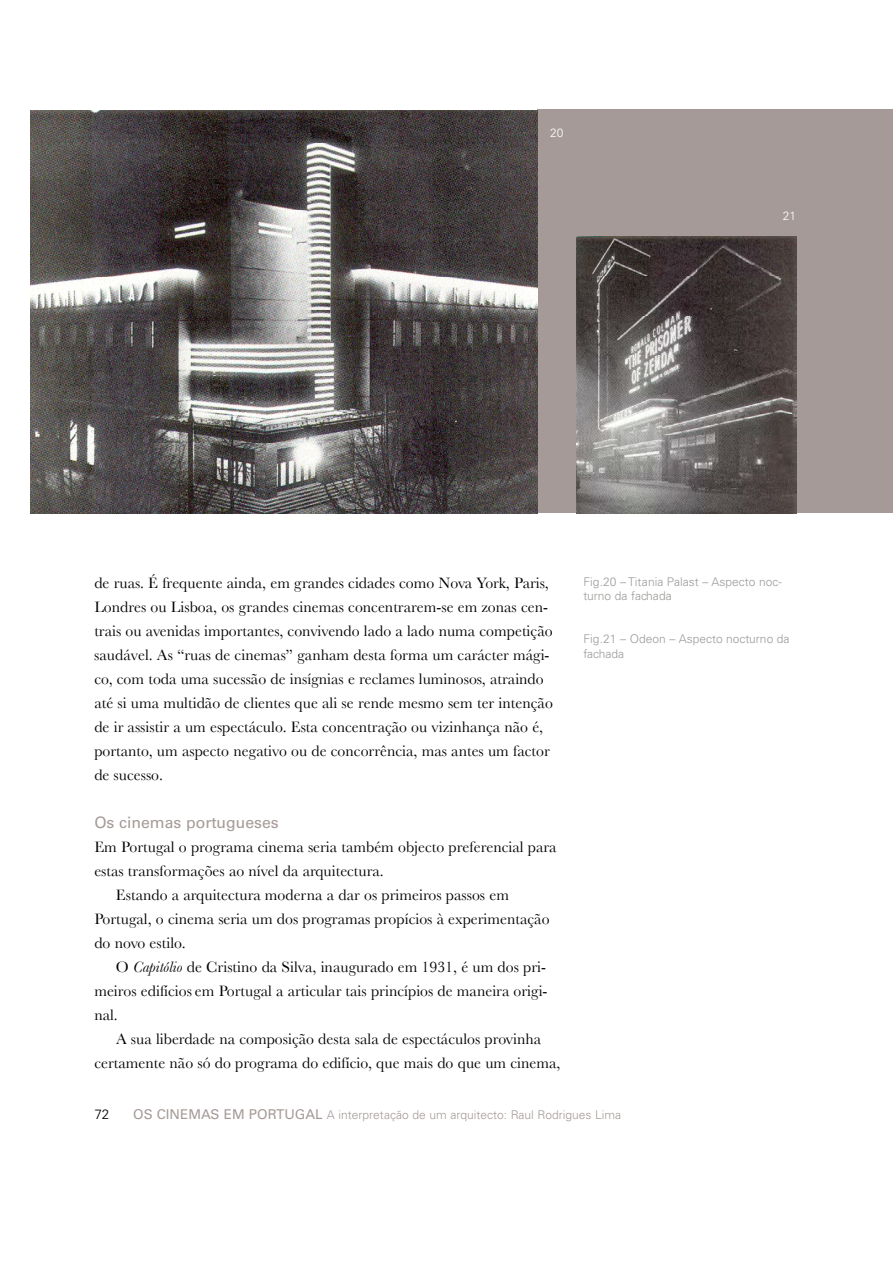
<style>
.page{position:relative;width:893px;height:1263px;background:#fff}
.page>*{position:absolute;margin:0;border:0;box-sizing:border-box;transform-origin:0 0}
.t1{font:15.75px/24px "Baskerville";color:#000}
.t2{font:15.75px "Univers";color:#a59a97}
.t3{font:300 13.5px "Univers";color:#000}
.t4{font:300 12px/14.4px "Univers";color:#9a9c98}
.t5{font:300 12px "Univers";color:#a59a97}
.t6{font:300 12px "Univers";color:#fff}
.s1{font-style:italic}
.s2{font-weight:400;font-size:13.5px}
</style>
<div class="page">
<div style="left:31px;top:109px;width:862px;height:404px;background:#a59a97"></div>
<img style="left:31px;top:111px;width:506px;height:402px">
<img style="left:576px;top:237px;width:220px;height:276px">
<p class="t6" style="left:550px;top:128px;width:15px">20</p>
<p class="t6" style="left:783px;top:211px;width:15px">21</p>
<p class="t1" style="left:94px;top:571px;width:460px">de ruas. É frequente ainda, em grandes cidades como Nova York, Paris, Londres ou Lisboa, os grandes cinemas concentrarem-se em zonas cen&shy;trais ou avenidas importantes, convivendo lado a lado numa competição saudável. As “ruas de cinemas” ganham desta forma um carácter mági&shy;co, com toda uma sucessão de insígnias e reclames luminosos, atraindo até si uma multidão de clientes que ali se rende mesmo sem ter intenção de ir assistir a um espectáculo. Esta concentração ou vizinhança não é, portanto, um aspecto negativo ou de concorrência, mas antes um factor de sucesso.</p>
<p class="t2" style="left:94px;top:816px;width:186px">Os cinemas portugueses</p>
<p class="t1" style="left:94px;top:835px;width:464px">Em Portugal o programa cinema seria também objecto preferencial para</p>
<p class="t1" style="left:94px;top:859px;width:291px">estas transformações ao nível da arquitectura.</p>
<p class="t1" style="left:116px;top:883px;width:394px">Estando a arquitectura moderna a dar os primeiros passos em</p>
<p class="t1" style="left:94px;top:907px;width:457px">Portugal, o cinema seria um dos programas propícios à experimentação</p>
<p class="t1" style="left:94px;top:931px;width:93px">do novo estilo.</p>
<p class="t1" style="left:116px;top:955px;width:432px">O <span class="s1">Capitólio</span> de Cristino da Silva, inaugurado em 1931, é um dos pri-</p>
<p class="t1" style="left:94px;top:979px;width:455px">meiros edifícios em Portugal a articular tais princípios de maneira origi-</p>
<p class="t1" style="left:94px;top:1003px;width:25px">nal.</p>
<p class="t1" style="left:116px;top:1027px;width:427px">A sua liberdade na composição desta sala de espectáculos provinha</p>
<p class="t1" style="left:94px;top:1051px;width:468px">certamente não só do programa do edifício, que mais do que um cinema,</p>
<p class="t3" style="left:94px;top:1109px;width:17px">72</p>
<p class="t5" style="left:133px;top:1110px;width:489px"><span class="s2">OS CINEMAS EM PORTUGAL</span> A interpretação de um arquitecto: Raul Rodrigues Lima</p>
<p class="t4" style="left:584px;top:575px;width:200px">Fig.20 – Titania Palast – Aspecto noc&shy;turno da fachada</p>
<p class="t4" style="left:584px;top:633px;width:207px">Fig.21 – Odeon – Aspecto nocturno da fachada</p>
</div>
